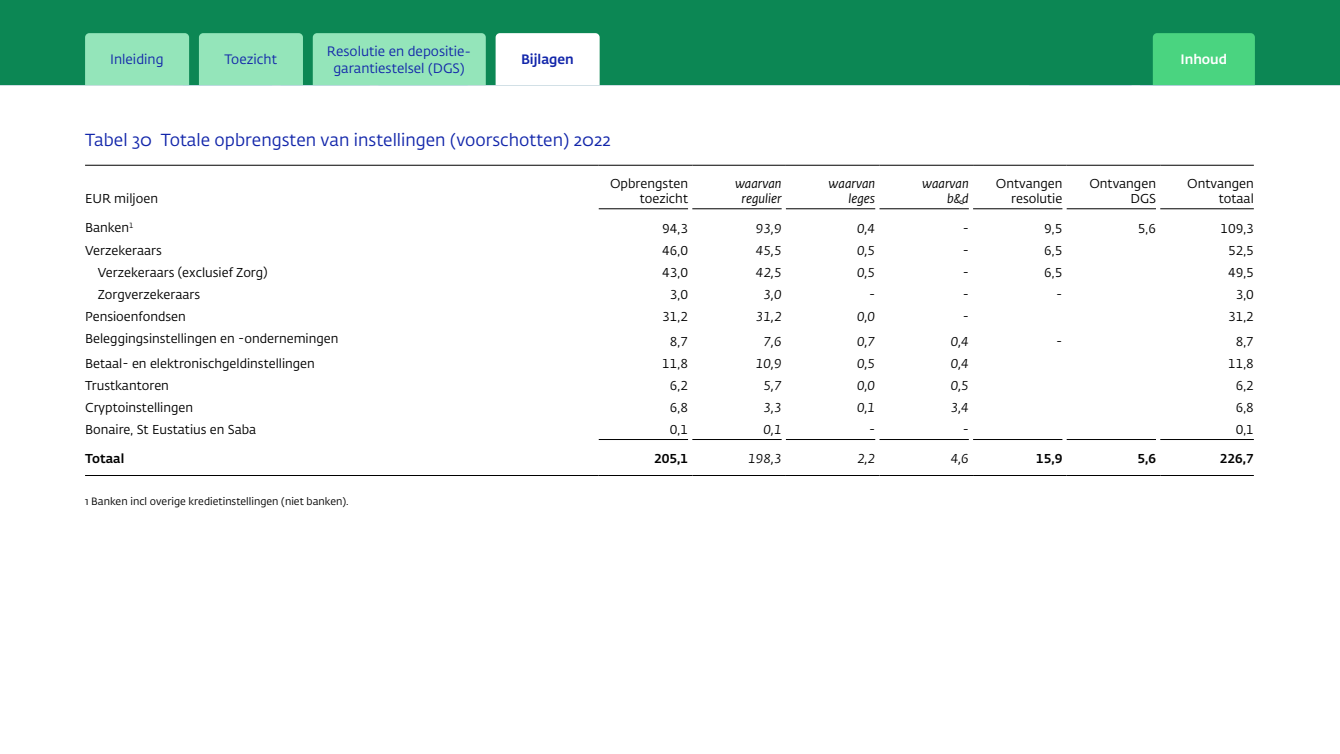
<style>
.page{position:relative;width:1340px;height:754px;background:#fff}
.page>*{position:absolute;margin:0;border:0;box-sizing:border-box;transform-origin:0 0}
.P_Figuurbijschrift{font:17.25px "DNB Fedra";color:#1226aa}
.t1{font:13.5px/16.5px "DNB Fedra";color:#1226aa;text-align:center}
.t2{font:500 13.5px "DNB Fedra";color:#fff}
.t3{font:500 13.5px "DNB Fedra";color:#1226aa}
.Tabel_Brood_TEKST{font:12.75px "DNB Fedra";color:#000}
.Tabel_Brood_GETAL{font:italic 12.75px "DNB Fedra";color:#000}
.Tabel_Brood_GETAL-2{font:12.75px "DNB Fedra";color:#000}
.Tabel_Kop_RECHTS{font:12.75px/15.3px "DNB Fedra";color:#000;text-align:right}
.Tabel_Kop_RECHTS-2{font:italic 12.75px/15.3px "DNB Fedra";color:#000;text-align:right}
.Tabel_Brood_GETAL-3{font:500 12.75px "DNB Fedra";color:#000}
.Tabel_Brood_TEKST-2{font:500 12.75px "DNB Fedra";color:#000}
.Tabel_Toelichting{font:10.5px "DNB Fedra";color:#000}
</style>
<div class="page">
<div style="left:0;top:0;width:1339px;height:85px;background:#0c8754"></div>
<svg style="left:1140px;top:33px;width:114px;height:52px;background:#42cb7a"></svg>
<svg style="left:495px;top:33px;width:104px;height:52px"></svg>
<svg style="left:85px;top:33px;width:401px;height:52px;background:#8cdfb4"></svg>
<hr style="left:85px;top:165px;width:513px;height:1px;background:#000">
<hr style="left:598px;top:165px;width:94px;height:1px;background:#000">
<hr style="left:692px;top:165px;width:94px;height:1px;background:#000">
<hr style="left:786px;top:165px;width:93px;height:1px;background:#000">
<hr style="left:879px;top:165px;width:94px;height:1px;background:#000">
<hr style="left:973px;top:165px;width:93px;height:1px;background:#000">
<hr style="left:1066px;top:165px;width:94px;height:1px;background:#000">
<hr style="left:1160px;top:165px;width:93px;height:1px;background:#000">
<hr style="left:85px;top:475px;width:513px;height:1px;background:#000">
<hr style="left:598px;top:475px;width:94px;height:1px;background:#000">
<hr style="left:692px;top:475px;width:94px;height:1px;background:#000">
<hr style="left:786px;top:475px;width:93px;height:1px;background:#000">
<hr style="left:879px;top:475px;width:94px;height:1px;background:#000">
<hr style="left:973px;top:475px;width:93px;height:1px;background:#000">
<hr style="left:1066px;top:475px;width:94px;height:1px;background:#000">
<hr style="left:1160px;top:475px;width:93px;height:1px;background:#000">
<hr style="left:598px;top:208px;width:90px;height:1px;background:#000">
<hr style="left:692px;top:208px;width:89px;height:1px;background:#000">
<hr style="left:786px;top:208px;width:89px;height:1px;background:#000">
<hr style="left:879px;top:208px;width:89px;height:1px;background:#000">
<hr style="left:973px;top:208px;width:89px;height:1px;background:#000">
<hr style="left:1066px;top:208px;width:89px;height:1px;background:#000">
<hr style="left:1160px;top:208px;width:93px;height:1px;background:#000">
<hr style="left:598px;top:439px;width:90px;height:1px;background:#000">
<hr style="left:692px;top:439px;width:89px;height:1px;background:#000">
<hr style="left:786px;top:439px;width:89px;height:1px;background:#000">
<hr style="left:879px;top:439px;width:89px;height:1px;background:#000">
<hr style="left:973px;top:439px;width:89px;height:1px;background:#000">
<hr style="left:1066px;top:439px;width:89px;height:1px;background:#000">
<hr style="left:1160px;top:439px;width:93px;height:1px;background:#000">
<p class="t1" style="left:327px;top:43px;width:146px">Resolutie en depositie&shy;garantiestelsel (DGS)</p>
<p class="t1" style="left:110px;top:52px;width:55px">Inleiding</p>
<p class="t3" style="left:521px;top:51px;width:54px">Bijlagen</p>
<p class="t1" style="left:224px;top:52px;width:54px">Toezicht</p>
<p class="t1" style="left:403px;top:52px;width:40px">Titel 4</p>
<p class="t2" style="left:1150px;top:51px;width:95px">Samenvatting</p>
<p class="t1" style="left:112px;top:52px;width:37px">Titel 1</p>
<p class="t1" style="left:208px;top:52px;width:39px">Titel 2</p>
<p class="t2" style="left:1180px;top:51px;width:48px">Inhoud</p>
<p class="P_Figuurbijschrift" style="left:85px;top:129px;width:527px">Tabel 30 Totale opbrengsten van instellingen (voorschotten) 2022</p>
<p class="Tabel_Brood_TEKST" style="left:85px;top:191px;width:74px">EUR miljoen</p>
<p class="Tabel_Kop_RECHTS" style="left:610px;top:176px;width:79px">Opbrengsten toezicht</p>
<p class="Tabel_Kop_RECHTS-2" style="left:735px;top:176px;width:48px;text-align:center">waarvan regulier</p>
<p class="Tabel_Kop_RECHTS-2" style="left:828px;top:176px;width:48px">waarvan leges</p>
<p class="Tabel_Kop_RECHTS-2" style="left:922px;top:176px;width:48px">waarvan b&amp;d</p>
<p class="Tabel_Kop_RECHTS" style="left:995px;top:176px;width:68px">Ontvangen resolutie</p>
<p class="Tabel_Kop_RECHTS" style="left:1089px;top:176px;width:68px">Ontvangen<br>DGS</p>
<p class="Tabel_Kop_RECHTS" style="left:1187px;top:176px;width:68px">Ontvangen totaal</p>
<p class="Tabel_Brood_TEKST" style="left:85px;top:220px;width:50px">Banken<sup>1</sup></p>
<p class="Tabel_Brood_GETAL-2" style="left:662px;top:220px;width:27px">94,3</p>
<p class="Tabel_Brood_GETAL" style="left:756px;top:220px;width:27px">93,9</p>
<p class="Tabel_Brood_GETAL" style="left:857px;top:220px;width:20px">0,4</p>
<p class="Tabel_Brood_GETAL" style="left:962px;top:220px;width:8px">-</p>
<p class="Tabel_Brood_GETAL-2" style="left:1044px;top:220px;width:20px">9,5</p>
<p class="Tabel_Brood_GETAL-2" style="left:1137px;top:220px;width:20px">5,6</p>
<p class="Tabel_Brood_GETAL-2" style="left:1220px;top:220px;width:35px">109,3</p>
<p class="Tabel_Brood_TEKST" style="left:85px;top:242px;width:78px">Verzekeraars</p>
<p class="Tabel_Brood_GETAL-2" style="left:662px;top:242px;width:27px">46,0</p>
<p class="Tabel_Brood_GETAL" style="left:756px;top:242px;width:27px">45,5</p>
<p class="Tabel_Brood_GETAL" style="left:857px;top:242px;width:20px">0,5</p>
<p class="Tabel_Brood_GETAL" style="left:962px;top:242px;width:8px">-</p>
<p class="Tabel_Brood_GETAL-2" style="left:1044px;top:242px;width:20px">6,5</p>
<p class="Tabel_Brood_GETAL-2" style="left:1228px;top:242px;width:27px">52,5</p>
<p class="Tabel_Brood_TEKST" style="left:98px;top:264px;width:171px">Verzekeraars (exclusief Zorg)</p>
<p class="Tabel_Brood_GETAL-2" style="left:662px;top:264px;width:27px">43,0</p>
<p class="Tabel_Brood_GETAL" style="left:756px;top:264px;width:27px">42,5</p>
<p class="Tabel_Brood_GETAL" style="left:857px;top:264px;width:20px">0,5</p>
<p class="Tabel_Brood_GETAL" style="left:962px;top:264px;width:8px">-</p>
<p class="Tabel_Brood_GETAL-2" style="left:1044px;top:264px;width:20px">6,5</p>
<p class="Tabel_Brood_GETAL-2" style="left:1228px;top:264px;width:27px">49,5</p>
<p class="Tabel_Brood_TEKST" style="left:98px;top:286px;width:104px">Zorgverzekeraars</p>
<p class="Tabel_Brood_GETAL-2" style="left:670px;top:286px;width:20px">3,0</p>
<p class="Tabel_Brood_GETAL" style="left:763px;top:286px;width:20px">3,0</p>
<p class="Tabel_Brood_GETAL" style="left:869px;top:286px;width:8px">-</p>
<p class="Tabel_Brood_GETAL" style="left:962px;top:286px;width:8px">-</p>
<p class="Tabel_Brood_GETAL-2" style="left:1056px;top:286px;width:8px">-</p>
<p class="Tabel_Brood_GETAL-2" style="left:1235px;top:286px;width:20px">3,0</p>
<p class="Tabel_Brood_TEKST" style="left:85px;top:308px;width:102px">Pensioenfondsen</p>
<p class="Tabel_Brood_GETAL-2" style="left:662px;top:308px;width:27px">31,2</p>
<p class="Tabel_Brood_GETAL" style="left:756px;top:308px;width:27px">31,2</p>
<p class="Tabel_Brood_GETAL" style="left:857px;top:308px;width:20px">0,0</p>
<p class="Tabel_Brood_GETAL" style="left:962px;top:308px;width:8px">-</p>
<p class="Tabel_Brood_GETAL-2" style="left:1228px;top:308px;width:27px">31,2</p>
<p class="Tabel_Brood_TEKST" style="left:85px;top:330px;width:255px">Beleggingsinstellingen en -ondernemingen</p>
<p class="Tabel_Brood_GETAL-2" style="left:670px;top:334px;width:20px">8,7</p>
<p class="Tabel_Brood_GETAL" style="left:763px;top:334px;width:20px">7,6</p>
<p class="Tabel_Brood_GETAL" style="left:857px;top:334px;width:20px">0,7</p>
<p class="Tabel_Brood_GETAL" style="left:950px;top:334px;width:20px">0,4</p>
<p class="Tabel_Brood_GETAL-2" style="left:1056px;top:334px;width:8px">-</p>
<p class="Tabel_Brood_GETAL-2" style="left:1235px;top:334px;width:20px">8,7</p>
<p class="Tabel_Brood_TEKST" style="left:85px;top:356px;width:231px">Betaal- en elektronischgeldinstellingen</p>
<p class="Tabel_Brood_GETAL-2" style="left:662px;top:356px;width:27px">11,8</p>
<p class="Tabel_Brood_GETAL" style="left:756px;top:356px;width:27px">10,9</p>
<p class="Tabel_Brood_GETAL" style="left:857px;top:356px;width:20px">0,5</p>
<p class="Tabel_Brood_GETAL" style="left:950px;top:356px;width:20px">0,4</p>
<p class="Tabel_Brood_GETAL-2" style="left:1228px;top:356px;width:27px">11,8</p>
<p class="Tabel_Brood_TEKST" style="left:85px;top:378px;width:85px">Trustkantoren</p>
<p class="Tabel_Brood_GETAL-2" style="left:670px;top:378px;width:20px">6,2</p>
<p class="Tabel_Brood_GETAL" style="left:763px;top:378px;width:20px">5,7</p>
<p class="Tabel_Brood_GETAL" style="left:857px;top:378px;width:20px">0,0</p>
<p class="Tabel_Brood_GETAL" style="left:950px;top:378px;width:20px">0,5</p>
<p class="Tabel_Brood_GETAL-2" style="left:1235px;top:378px;width:20px">6,2</p>
<p class="Tabel_Brood_TEKST" style="left:85px;top:400px;width:110px">Cryptoinstellingen</p>
<p class="Tabel_Brood_GETAL-2" style="left:670px;top:400px;width:20px">6,8</p>
<p class="Tabel_Brood_GETAL" style="left:763px;top:400px;width:20px">3,3</p>
<p class="Tabel_Brood_GETAL" style="left:857px;top:400px;width:20px">0,1</p>
<p class="Tabel_Brood_GETAL" style="left:950px;top:400px;width:20px">3,4</p>
<p class="Tabel_Brood_GETAL-2" style="left:1235px;top:400px;width:20px">6,8</p>
<p class="Tabel_Brood_TEKST" style="left:85px;top:422px;width:173px">Bonaire, St Eustatius en Saba</p>
<p class="Tabel_Kop_RECHTS" style="left:670px;top:422px;width:20px">0,1</p>
<p class="Tabel_Kop_RECHTS-2" style="left:763px;top:422px;width:20px">0,1</p>
<p class="Tabel_Kop_RECHTS-2" style="left:869px;top:422px;width:8px">-</p>
<p class="Tabel_Kop_RECHTS-2" style="left:962px;top:422px;width:8px">-</p>
<p class="Tabel_Kop_RECHTS" style="left:1235px;top:422px;width:20px">0,1</p>
<p class="Tabel_Brood_TEKST-2" style="left:85px;top:450px;width:41px">Totaal</p>
<p class="Tabel_Brood_GETAL-3" style="left:654px;top:450px;width:35px">205,1</p>
<p class="Tabel_Brood_GETAL" style="left:748px;top:450px;width:35px">198,3</p>
<p class="Tabel_Brood_GETAL" style="left:857px;top:450px;width:20px">2,2</p>
<p class="Tabel_Brood_GETAL" style="left:950px;top:450px;width:20px">4,6</p>
<p class="Tabel_Brood_GETAL-3" style="left:1036px;top:450px;width:28px">15,9</p>
<p class="Tabel_Brood_GETAL-3" style="left:1137px;top:450px;width:20px">5,6</p>
<p class="Tabel_Brood_GETAL-3" style="left:1219px;top:450px;width:35px">226,7</p>
<p class="Tabel_Toelichting" style="left:85px;top:495px;width:265px">1 Banken incl overige kredietinstellingen (niet banken).</p>
</div>
